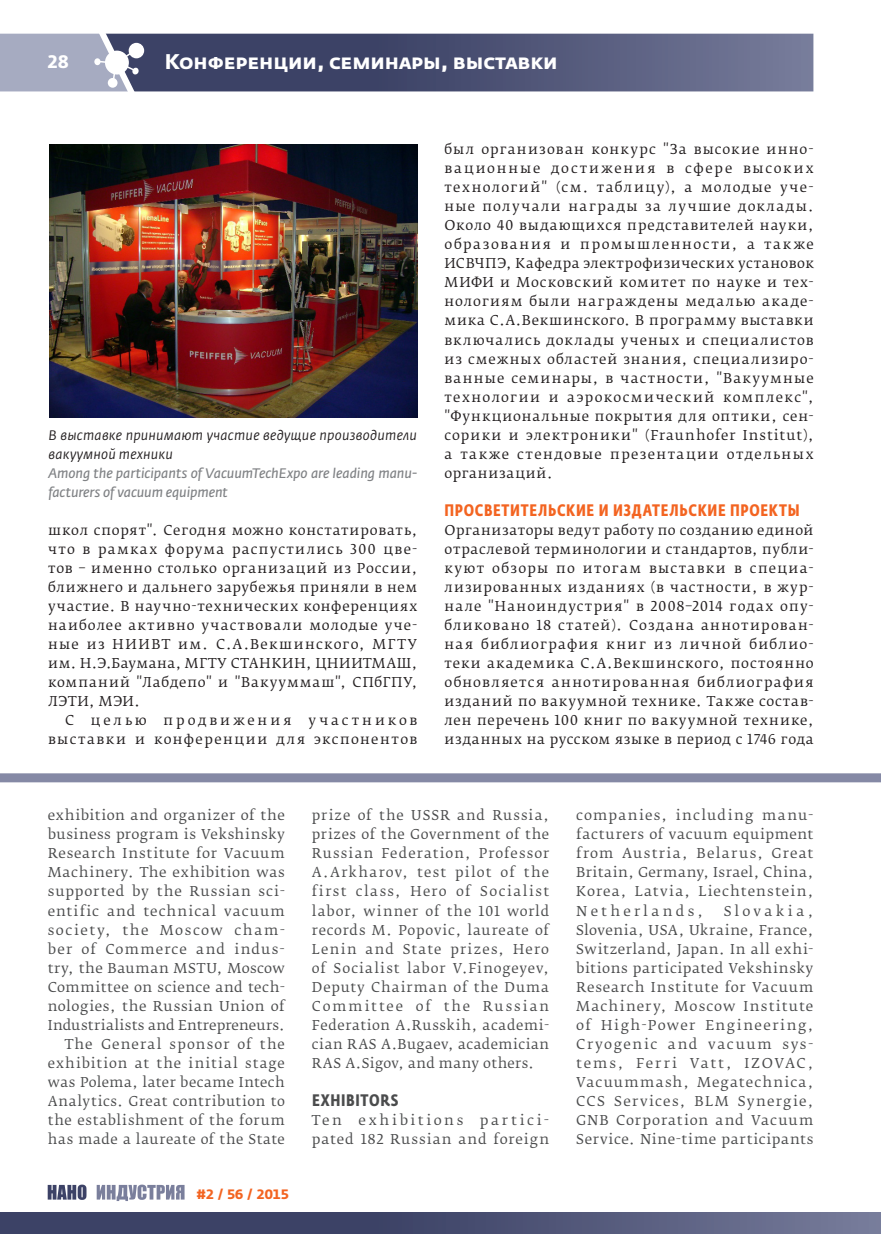
<style>
.page{position:relative;width:881px;height:1234px;background:#fff}
.page>*{position:absolute;margin:0;border:0;box-sizing:border-box;transform-origin:0 0}
.t1{font:700 21px "Fedra Sans Alt Pro";color:#fff}
.t2{font:700 18px "Fedra Sans Alt Pro";color:#fff}
.t3{font:700 16.5px "Fedra Sans Cond Pro";letter-spacing:.045em;color:#f36421}
.t4{font:700 16.5px "Fedra Sans Cond Pro";letter-spacing:.04em;color:#4b4c4d}
.t5{font:italic 13.65px/19px "Fedra Sans Pro";letter-spacing:-.005em;color:#808285}
.t6{font:italic 13.65px/19px "Fedra Sans Pro";letter-spacing:.015em;color:#231f20}
.t7{font:13.5px/19px "Fedra Serif B Pro";letter-spacing:.08em;color:#231f20;text-align:justify}
.t8{font:13.5px/19px "Fedra Serif B Pro";letter-spacing:.055em;color:#4b4c4d;text-align:justify}
.t9{font:13.5px/19px "Fedra Serif B Pro";letter-spacing:.125em;color:#231f20;text-align:right}
.t10{font:13.5px/19px "Fedra Serif B Pro";letter-spacing:.085em;color:#4b4c4d}
.t11{font:700 13.5px "Fedra Sans Alt Pro";color:#f36421}
</style>
<div class="page">
<svg style="left:0;top:33px;width:813px;height:59px;background:#616686"></svg>
<div style="left:0;top:1211px;width:880px;height:22px;background:linear-gradient(to right,#2d3459,#6c7190)"></div>
<div style="left:0;top:773px;width:880px;height:9px;background:#8589a5"></div>
<svg style="left:48px;top:1184px;width:38px;height:15px"></svg>
<svg style="left:97px;top:1184px;width:87px;height:16px"></svg>
<img style="left:49px;top:144px;width:368px;height:274px">
<h2 class="t2" style="left:48px;top:50px;width:22px">28</h2>
<h1 class="t1" style="left:165px;top:48px;width:394px">Конференции, семинары, выставки</h1>
<p class="t6" style="left:48px;top:425px;width:370px">В выставке принимают участие ведущие производители вакуумной техники</p>
<p class="t5" style="left:48px;top:463px;width:370px">Among the participants of VacuumTechExpo are leading manu&shy;facturers of vacuum equipment</p>
<p class="t7" style="left:48px;top:520px;width:370px">школ спорят". Сегодня можно констатировать, что в рамках форума распустились 300 цве&shy;тов – именно столько организаций из России, ближнего и дальнего зарубежья приняли в нем участие. В научно-технических конференциях наиболее активно участвовали молодые уче&shy;ные из НИИВТ им. С.А.Векшинского, МГТУ им. Н.Э.Баумана, МГТУ СТАНКИН, ЦНИИТМАШ, компаний "Лабдепо" и "Вакууммаш", СПбГПУ, ЛЭТИ, МЭИ.</p>
<p class="t9" style="left:48px;top:710px;width:370px">С целью продвижения участников выставки и конференции для экспонентов</p>
<p class="t7" style="left:444px;top:140px;width:370px">был организован конкурс "За высокие инно&shy;вационные достижения в сфере высоких технологий" (см. таблицу), а молодые уче&shy;ные получали награды за лучшие доклады.<br>Около 40 выдающихся представителей науки, образования и промышленности, а также ИСВЧПЭ, Кафедра электрофизических установок МИФИ и Московский комитет по науке и тех&shy;нологиям были награждены медалью акаде&shy;мика С.А.Векшинского. В программу выставки включались доклады ученых и специалистов из смежных областей знания, специализиро&shy;ванные семинары, в частности, "Вакуумные технологии и аэрокосмический комплекс", "Функциональные покрытия для оптики, сен&shy;сорики и электроники" (Fraunhofer Institut), а также стендовые презентации отдельных организаций.</p>
<p class="t3" style="left:444px;top:500px;width:356px">ПРОСВЕТИТЕЛЬСКИЕ И ИЗДАТЕЛЬСКИЕ ПРОЕКТЫ</p>
<p class="t7" style="left:444px;top:520px;width:371px">Организаторы ведут работу по созданию единой отраслевой терминологии и стандартов, публи&shy;куют обзоры по итогам выставки в специа&shy;лизированных изданиях (в частности, в жур&shy;нале "Наноиндустрия" в 2008–2014 годах опу&shy;бликовано 18 статей). Создана аннотирован&shy;ная библиография книг из личной библио&shy;теки академика С.А.Векшинского, постоянно обновляется аннотированная библиография изданий по вакуумной технике. Также состав&shy;лен перечень 100 книг по вакуумной технике, изданных на русском языке в период с 1746 года</p>
<p class="t8" style="left:48px;top:805px;width:239px;text-align:right">exhibition and organizer of the business program is Vekshinsky<br>Research Institute for Vacuum<br>Machinery. The exhibition was supported by the Russian sci&shy;entific and technical vacuum society, the Moscow cham&shy;ber of Commerce and indus&shy;try, the Bauman MSTU, Moscow<br>Committee on science and tech&shy;nologies, the Russian Union of<br>Industrialists and Entrepreneurs.<br>The General sponsor of the exhibition at the initial stage was Polema, later became Intech<br>Analytics. Great contribution to the establishment of the forum has made a laureate of the State</p>
<p class="t8" style="left:312px;top:805px;width:239px">prize of the USSR and Russia, prizes of the Government of the Russian Federation, Professor A.Arkharov, test pilot of the first class, Hero of Socialist labor, winner of the 101 world records M. Popovic, laureate of Lenin and State prizes, Hero of Socialist labor V.Finogeyev, Deputy Chairman of the Duma Committee of the Russian Federation A.Russkih, academi&shy;cian RAS A.Bugaev, academician RAS A.Sigov, and many others.</p>
<p class="t4" style="left:312px;top:1089px;width:88px">EXHIBITORS</p>
<p class="t10" style="left:312px;top:1110px;width:238px">Ten exhibitions partici&shy;pated 182 Russian and foreign</p>
<p class="t11" style="left:197px;top:1185px;width:94px">#2 / 56 / 2015</p>
<p class="t8" style="left:576px;top:805px;width:239px">companies, including manu&shy;facturers of vacuum equipment from Austria, Belarus, Great Britain, Germany, Israel, China, Korea, Latvia, Liechtenstein, Netherlands,</p>
<p class="t8" style="left:576px;top:901px;width:239px;text-indent:147px">Slovakia, Slovenia, USA, Ukraine, France, Switzerland, Japan. In all exhi&shy;bitions participated Vekshinsky Research Institute for Vacuum Machinery, Moscow Institute of High-Power Engineering, Cryogenic and vacuum sys&shy;tems, Ferri Vatt, IZOVAC, Vacuummash, Megatechnica, CCS Services, BLM Synergie, GNB Corporation and Vacuum Service. Nine-time participants</p>
</div>
